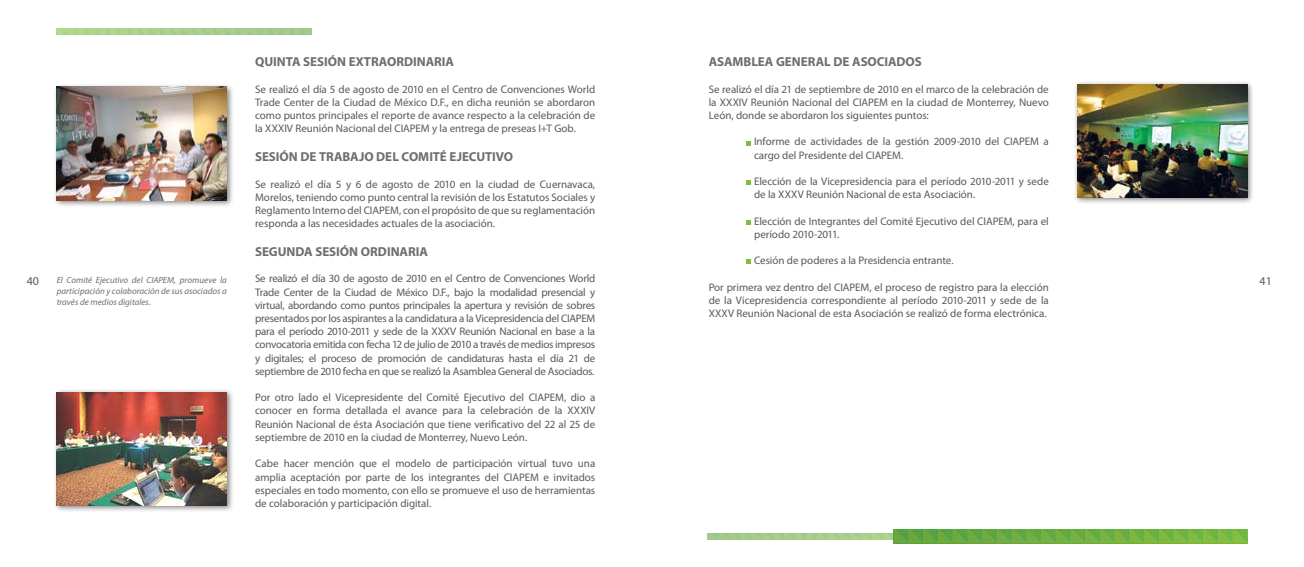
<style>
.page{position:relative;width:1304px;height:567px;background:#fff}
.page>*{position:absolute;margin:0;border:0;box-sizing:border-box;transform-origin:0 0}
.t1{font:700 13px "Myriad Pro";letter-spacing:-.005em;color:#6d6e71}
.t2{font:12px "Myriad Pro";color:#58595b}
.t3{font:11px/13.2px "Myriad Pro";letter-spacing:-.005em;color:#58595b;text-align:justify}
.t4{font:italic 9px/10.8px "Myriad Pro";color:#6d6e71;text-align:justify}
</style>
<div class="page">
<img style="left:893px;top:529px;width:354px;height:14px">
<div style="left:53px;top:389px;width:181px;height:124px;background:#000;opacity:.5"></div>
<img style="left:57px;top:392px;width:170px;height:113px">
<div style="left:53px;top:84px;width:181px;height:124px;background:#000;opacity:.5"></div>
<img style="left:57px;top:87px;width:170px;height:113px">
<div style="left:1074px;top:81px;width:181px;height:124px;background:#000;opacity:.5"></div>
<img style="left:1077px;top:84px;width:170px;height:114px">
<svg style="left:746px;top:141px;width:4px;height:4px"></svg>
<svg style="left:746px;top:180px;width:4px;height:5px"></svg>
<svg style="left:746px;top:220px;width:4px;height:4px"></svg>
<svg style="left:746px;top:259px;width:4px;height:5px"></svg>
<p class="t1" style="left:255px;top:54px;width:200px">QUINTA SESIÓN EXTRAORDINARIA</p>
<p class="t3" style="left:255px;top:82px;width:342px">Se realizó el día 5 de agosto de 2010 en el Centro de Convenciones World Trade Center de la Ciudad de México D.F., en dicha reunión se abordaron como puntos principales el reporte de avance respecto a la celebración de la XXXIV Reunión Nacional del CIAPEM y la entrega de preseas I+T Gob.</p>
<p class="t1" style="left:255px;top:148px;width:260px">SESIÓN DE TRABAJO DEL COMITÉ EJECUTIVO</p>
<p class="t3" style="left:255px;top:177px;width:342px">Se realizó el día 5 y 6 de agosto de 2010 en la ciudad de Cuernavaca, Morelos, teniendo como punto central la revisión de los Estatutos Sociales y Reglamento Interno del CIAPEM, con el propósito de que su reglamentación responda a las necesidades actuales de la asociación.</p>
<p class="t1" style="left:255px;top:243px;width:174px">SEGUNDA SESIÓN ORDINARIA</p>
<p class="t3" style="left:255px;top:272px;width:342px">Se realizó el día 30 de agosto de 2010 en el Centro de Convenciones World Trade Center de la Ciudad de México D.F., bajo la modalidad presencial y virtual, abordando como puntos principales la apertura y revisión de sobres presentados por los aspirantes a la candidatura a la Vicepresidencia del CIAPEM para el período 2010-2011 y sede de la XXXV Reunión Nacional en base a la convocatoria emitida con fecha 12 de julio de 2010 a través de medios impresos y digitales; el proceso de promoción de candidaturas hasta el día 21 de septiembre de 2010 fecha en que se realizó la Asamblea General de Asociados.</p>
<p class="t3" style="left:255px;top:391px;width:342px">Por otro lado el Vicepresidente del Comité Ejecutivo del CIAPEM, dio a conocer en forma detallada el avance para la celebración de la XXXIV Reunión Nacional de ésta Asociación que tiene verificativo del 22 al 25 de septiembre de 2010 en la ciudad de Monterrey, Nuevo León.</p>
<p class="t3" style="left:255px;top:457px;width:342px">Cabe hacer mención que el modelo de participación virtual tuvo una amplia aceptación por parte de los integrantes del CIAPEM e invitados especiales en todo momento, con ello se promueve el uso de herramientas de colaboración y participación digital.</p>
<p class="t1" style="left:709px;top:54px;width:215px">ASAMBLEA GENERAL DE ASOCIADOS</p>
<p class="t3" style="left:709px;top:82px;width:342px">Se realizó el día 21 de septiembre de 2010 en el marco de la celebración de la XXXIV Reunión Nacional del CIAPEM en la ciudad de Monterrey, Nuevo León, donde se abordaron los siguientes puntos:</p>
<p class="t3" style="left:754px;top:135px;width:296px">Informe de actividades de la gestión 2009-2010 del CIAPEM a cargo del Presidente del CIAPEM.</p>
<p class="t3" style="left:754px;top:175px;width:296px">Elección de la Vicepresidencia para el período 2010-2011 y sede de la XXXV Reunión Nacional de esta Asociación.</p>
<p class="t3" style="left:754px;top:214px;width:296px">Elección de Integrantes del Comité Ejecutivo del CIAPEM, para el período 2010-2011.</p>
<p class="t3" style="left:754px;top:254px;width:201px">Cesión de poderes a la Presidencia entrante.</p>
<p class="t4" style="left:57px;top:274px;width:172px">El Comité Ejecutivo del CIAPEM, promueve la participación y colaboración de sus asociados a través de medios digitales.</p>
<p class="t2" style="left:27px;top:273px;width:14px">40</p>
<p class="t2" style="left:1260px;top:273px;width:14px">41</p>
<p class="t3" style="left:709px;top:280px;width:342px">Por primera vez dentro del CIAPEM, el proceso de registro para la elección de la Vicepresidencia correspondiente al período 2010-2011 y sede de la XXXV Reunión Nacional de esta Asociación se realizó de forma electrónica.</p>
</div>
